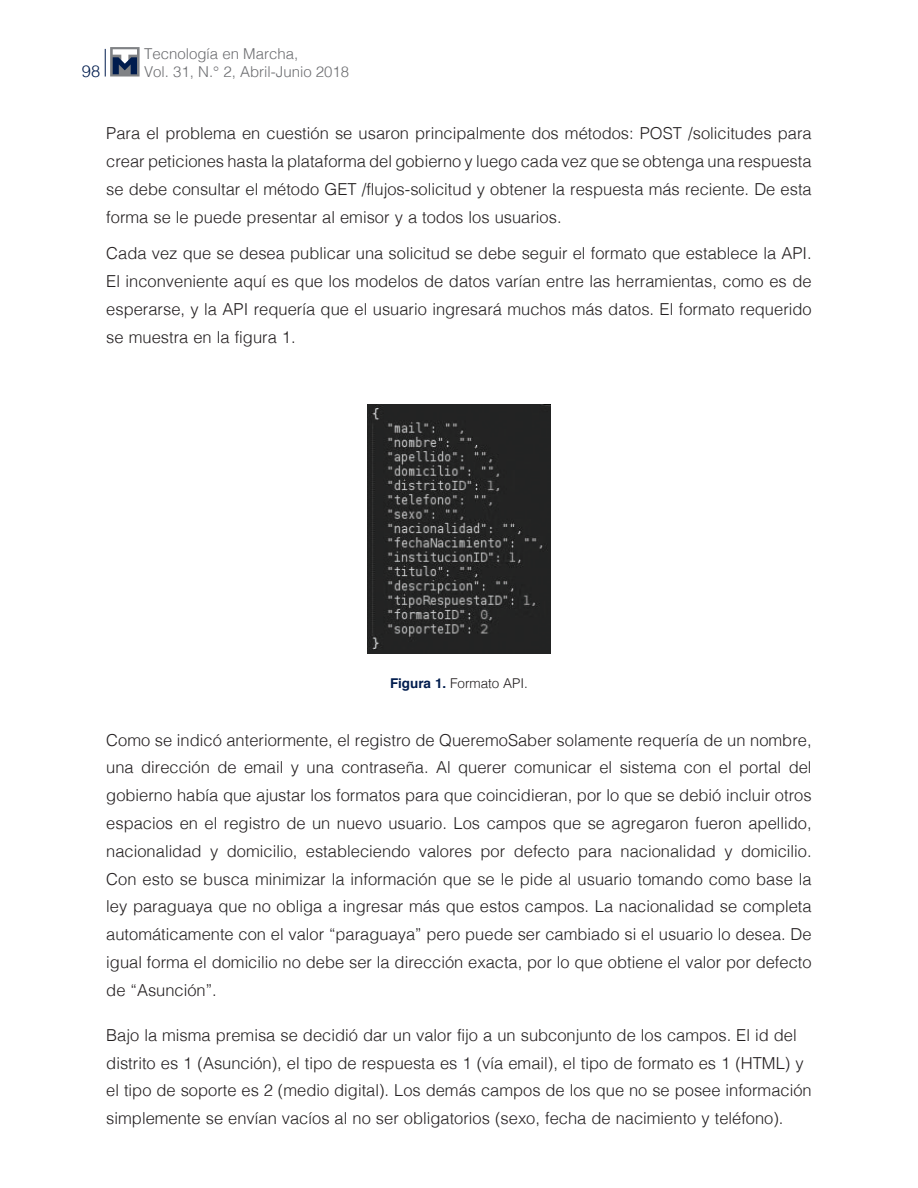
<style>
.page{position:relative;width:918px;height:1188px;background:#fff}
.page>*{position:absolute;margin:0;border:0;box-sizing:border-box;transform-origin:0 0}
._6texto{font:300 16.5px/27.8px "Helvetica";color:#231f20;text-align:justify}
._8subtitulo_2{font:300 16.5px/27.8px "Helvetica";color:#231f20}
.t1{font:300 16.5px "Helvetica";color:#001c4e}
.t2{font:300 15px "Helvetica";color:#6c6d70}
._9titulos_cuadros{font:300 13.5px "Helvetica";letter-spacing:-.005em;color:#231f20}
.s1{font-weight:700;color:#001c4e}
</style>
<div class="page">
<svg style="left:105px;top:49px;width:1px;height:28px"></svg>
<svg style="left:110px;top:47px;width:30px;height:30px"></svg>
<svg style="left:113px;top:49px;width:24px;height:25px"></svg>
<img style="left:368px;top:405px;width:182px;height:248px">
<p class="t2" style="left:144px;top:40px;width:156px">Tecnología en Marcha,</p>
<p class="t1" style="left:82px;top:57px;width:20px">98</p>
<p class="t2" style="left:144px;top:58px;width:207px">Vol. 31, N.° 2, Abril-Junio 2018</p>
<p class="_6texto" style="left:106px;top:119px;width:707px">Para el problema en cuestión se usaron principalmente dos métodos: POST /solicitudes para crear peticiones hasta la plataforma del gobierno y luego cada vez que se obtenga una respuesta se debe consultar el método GET /flujos-solicitud y obtener la respuesta más reciente. De esta forma se le puede presentar al emisor y a todos los usuarios.</p>
<p class="_6texto" style="left:106px;top:238px;width:707px">Cada vez que se desea publicar una solicitud se debe seguir el formato que establece la API.<br>El inconveniente aquí es que los modelos de datos varían entre las herramientas, como es de esperarse, y la API requería que el usuario ingresará muchos más datos. El formato requerido se muestra en la figura 1.</p>
<p class="_9titulos_cuadros" style="left:390px;top:672px;width:139px"><span class="s1">Figura 1.</span> Formato API.</p>
<p class="_6texto" style="left:106px;top:725px;width:707px">Como se indicó anteriormente, el registro de QueremoSaber solamente requería de un nombre, una dirección de email y una contraseña. Al querer comunicar el sistema con el portal del gobierno había que ajustar los formatos para que coincidieran, por lo que se debió incluir otros espacios en el registro de un nuevo usuario. Los campos que se agregaron fueron apellido, nacionalidad y domicilio, estableciendo valores por defecto para nacionalidad y domicilio.<br>Con esto se busca minimizar la información que se le pide al usuario tomando como base la ley paraguaya que no obliga a ingresar más que estos campos. La nacionalidad se completa automáticamente con el valor “paraguaya” pero puede ser cambiado si el usuario lo desea. De igual forma el domicilio no debe ser la dirección exacta, por lo que obtiene el valor por defecto de “Asunción”.</p>
<p class="_8subtitulo_2" style="left:106px;top:1020px;width:707px">Bajo la misma premisa se decidió dar un valor fijo a un subconjunto de los campos. El id del distrito es 1 (Asunción), el tipo de respuesta es 1 (vía email), el tipo de formato es 1 (HTML) y el tipo de soporte es 2 (medio digital). Los demás campos de los que no se posee información simplemente se envían vacíos al no ser obligatorios (sexo, fecha de nacimiento y teléfono).</p>
</div>
